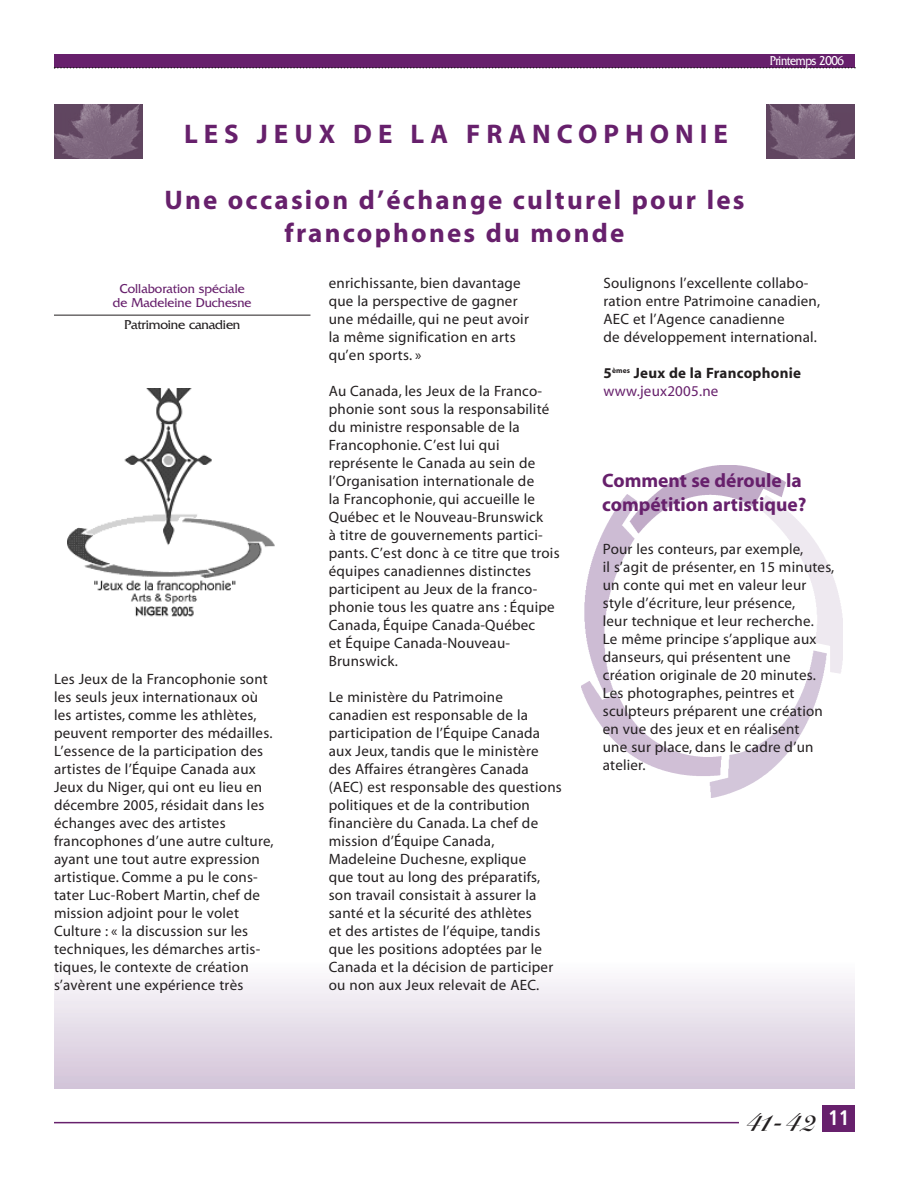
<style>
.page{position:relative;width:918px;height:1188px;background:#fff}
.page>*{position:absolute;margin:0;border:0;box-sizing:border-box;transform-origin:0 0}
.t1{font:30px "Simmissa";color:#231f20;scale:.94 1}
.t2{font:700 27px/33px "Myriad";letter-spacing:.085em;color:#67206c;text-align:center}
.t3{font:700 27px "Myriad";letter-spacing:.22em;color:#67206c}
.t4{font:700 19.5px/24px "Myriad";color:#67206c}
.t5{font:15px/18px "Myriad";letter-spacing:.015em;color:#231f20}
.t6{font:700 15px/18px "Myriad";letter-spacing:.015em;color:#231f20}
.t7{font:13.5px/13.5px "Friz Quadrata";color:#67206c;text-align:center}
.t8{font:13.5px "Friz Quadrata";letter-spacing:-.015em;color:#231f20}
.t9{font:13.5px "Friz Quadrata";letter-spacing:-.035em;color:#fff;scale:.86 1}
.s1{font-weight:400;color:#67206c}
</style>
<div class="page">
<div style="left:822px;top:1105px;width:33px;height:27px;background:#67206c"></div>
<hr style="left:54px;top:1122px;width:685px;height:1px;background:#67206c">
<div style="left:54px;top:54px;width:801px;height:13px;background:#67206c"></div>
<svg style="left:54px;top:67px;width:802px;height:1px"></svg>
<div style="left:54px;top:961px;width:801px;height:128px;background:linear-gradient(to bottom,#fdfdfe,#d2c3d8)"></div>
<img style="left:67px;top:389px;width:207px;height:228px">
<hr style="left:54px;top:315px;width:256px;height:1px;background:#231f20">
<img style="left:54px;top:105px;width:88px;height:54px">
<img style="left:766px;top:105px;width:89px;height:54px">
<img style="left:582px;top:466px;width:261px;height:331px">
<h2 class="t3" style="left:184px;top:124px;width:545px">LES JEUX DE LA FRANCOPHONIE</h2>
<h2 class="t2" style="left:164px;top:185px;width:582px">Une occasion d’échange culturel pour les francophones du monde</h2>
<p class="t9" style="left:770px;top:56px;width:88px">Printemps 2006</p>
<p class="t7" style="left:113px;top:283px;width:140px">Collaboration spéciale de Madeleine Duchesne</p>
<p class="t8" style="left:124px;top:320px;width:118px">Patrimoine canadien</p>
<p class="t5" style="left:54px;top:671px;width:221px">Les Jeux de la Francophonie sont les seuls jeux internationaux où les artistes, comme les athlètes, peuvent remporter des médailles.<br>L’essence de la participation des artistes de l’Équipe Canada aux<br>Jeux du Niger, qui ont eu lieu en décembre 2005, résidait dans les échanges avec des artistes francophones d’une autre culture, ayant une tout autre expression artistique. Comme a pu le cons&shy;tater Luc-Robert Martin, chef de mission adjoint pour le volet<br>Culture : « la discussion sur les techniques, les démarches artis&shy;tiques, le contexte de création s’avèrent une expérience très</p>
<p class="t5" style="left:329px;top:275px;width:202px">enrichissante, bien davantage que la perspective de gagner une médaille, qui ne peut avoir la même signification en arts qu’en sports. »</p>
<p class="t5" style="left:329px;top:383px;width:232px">Au Canada, les Jeux de la Franco&shy;phonie sont sous la responsabilité du ministre responsable de la<br>Francophonie. C’est lui qui représente le Canada au sein de l’Organisation internationale de<br>la Francophonie, qui accueille le<br>Québec et le Nouveau-Brunswick<br>à titre de gouvernements partici&shy;pants. C’est donc à ce titre que trois équipes canadiennes distinctes participent au Jeux de la franco&shy;phonie tous les quatre ans : Équipe<br>Canada, Équipe Canada-Québec<br>et Équipe Canada-Nouveau-<br>Brunswick.</p>
<p class="t5" style="left:329px;top:689px;width:235px">Le ministère du Patrimoine canadien est responsable de la participation de l’Équipe Canada aux Jeux, tandis que le ministère des Affaires étrangères Canada (AEC) est responsable des questions politiques et de la contribution financière du Canada. La chef de mission d’Équipe Canada,<br>Madeleine Duchesne, explique<br>que tout au long des préparatifs, son travail consistait à assurer la santé et la sécurité des athlètes<br>et des artistes de l’équipe, tandis que les positions adoptées par le<br>Canada et la décision de participer ou non aux Jeux relevait de AEC.</p>
<p class="t5" style="left:604px;top:275px;width:218px">Soulignons l’excellente collabo&shy;ration entre Patrimoine canadien, AEC et l’Agence canadienne<br>de développement international.</p>
<p class="t6" style="left:604px;top:365px;width:199px">5<sup>èmes</sup> Jeux de la Francophonie <span class="s1">www.jeux2005.ne</span></p>
<h3 class="t4" style="left:602px;top:470px;width:206px">Comment se déroule la compétition artistique?</h3>
<p class="t5" style="left:603px;top:541px;width:233px">Pour les conteurs, par exemple,<br>il s’agit de présenter, en 15 minutes, un conte qui met en valeur leur style d’écriture, leur présence,<br>leur technique et leur recherche.<br>Le même principe s’applique aux danseurs, qui présentent une création originale de 20 minutes.<br>Les photographes, peintres et sculpteurs préparent une création en vue des jeux et en réalisent<br>une sur place, dans le cadre d’un atelier.</p>
<h1 class="t1" style="left:747px;top:1111px;width:110px">41-42 <sup>11</sup></h1>
</div>
